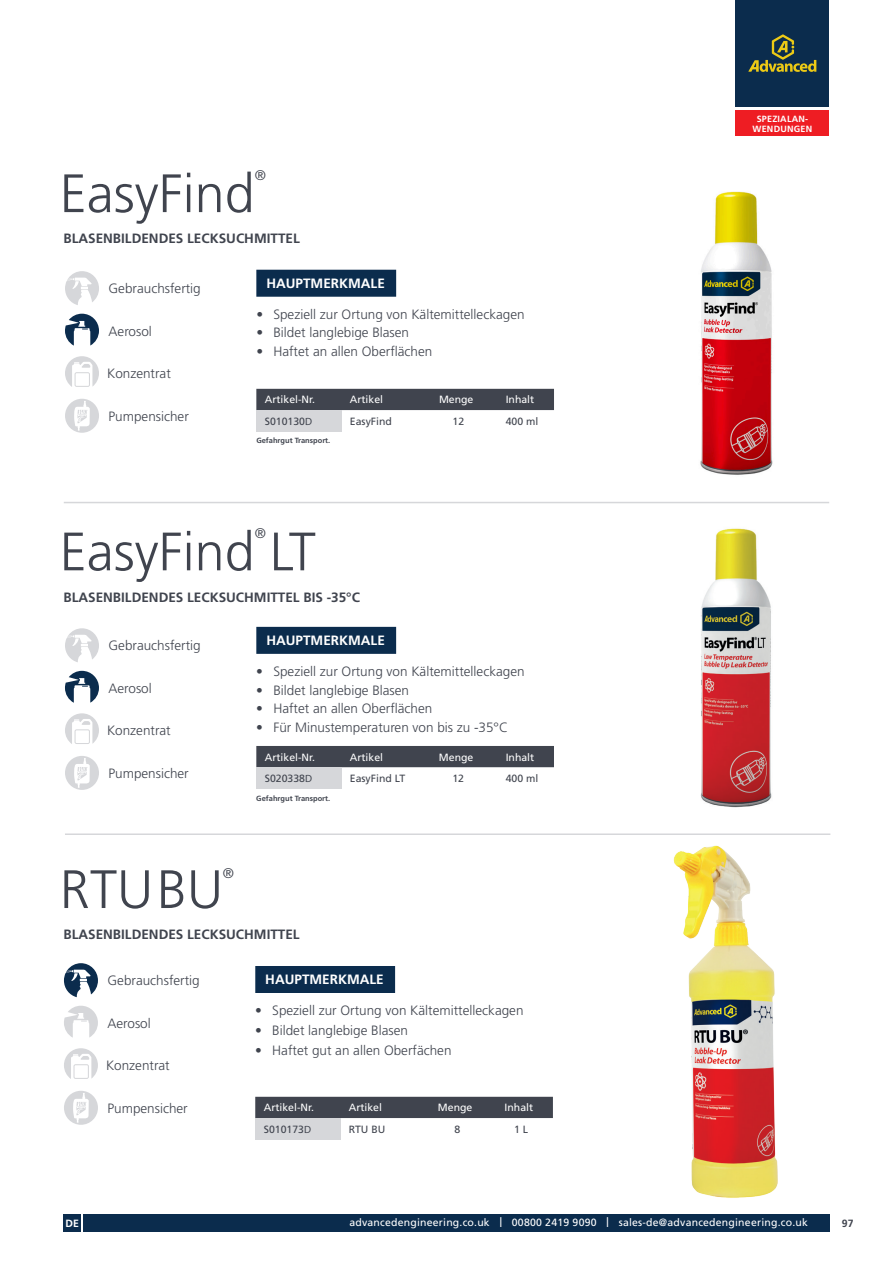
<style>
.page{position:relative;width:893px;height:1263px;background:#fff}
.page>*{position:absolute;margin:0;border:0;box-sizing:border-box;transform-origin:0 0}
.t1{font:300 54px "Frutiger LT Pro";color:#40444e}
.t2{font:300 13.95px "Frutiger LT Pro";color:#40444e}
.Bullet_points{font:300 13.5px "Frutiger LT Pro";color:#40444e}
.t3{font:700 13.5px "Frutiger LT Pro";color:#40444e}
.t4{font:700 13.5px "Frutiger LT Pro";color:#fff}
.t5{font:10.5px "Frutiger LT Pro";color:#fff}
.t6{font:10.5px "Frutiger LT Pro";letter-spacing:.02em;color:#fff}
.t7{font:10.5px "Frutiger LT Pro";color:#40444e}
.t8{font:700 10.5px "Frutiger LT Pro";color:#fff}
.t9{font:700 10.5px "Frutiger LT Pro";color:#40444e}
.t10{font:700 9px/9.8px "Frutiger LT Pro";letter-spacing:.025em;color:#fff;text-align:center}
.t11{font:700 7.5px "Frutiger LT Pro";color:#40444e}
.s1{font-family:"Myriad Pro"}
.s2{font-size:13.2px}
</style>
<div class="page">
<div style="left:83px;top:1214px;width:746px;height:17px;background:#0b2c4d"></div>
<div style="left:64px;top:1214px;width:17px;height:17px;background:#0b2c4d"></div>
<svg style="left:736px;top:0;width:93px;height:136px;background:#463546"></svg>
<img style="left:700px;top:191px;width:73px;height:284px">
<div style="left:256px;top:270px;width:140px;height:27px;background:#0b2c4d"></div>
<svg style="left:65px;top:271px;width:34px;height:34px"></svg>
<svg style="left:65px;top:314px;width:34px;height:32px"></svg>
<svg style="left:65px;top:356px;width:34px;height:31px"></svg>
<svg style="left:65px;top:399px;width:34px;height:34px"></svg>
<div style="left:256px;top:389px;width:298px;height:21px;background:#40444e"></div>
<div style="left:256px;top:410px;width:85px;height:21px;background:#d6d7da"></div>
<hr style="left:64px;top:502px;width:765px;height:1px;background:#d6d7da">
<img style="left:673px;top:845px;width:105px;height:353px">
<hr style="left:65px;top:833px;width:765px;height:2px;background:#d6d7da">
<div style="left:255px;top:966px;width:140px;height:27px;background:#0b2c4d"></div>
<svg style="left:64px;top:963px;width:34px;height:34px"></svg>
<svg style="left:64px;top:1006px;width:34px;height:32px"></svg>
<svg style="left:64px;top:1048px;width:34px;height:31px"></svg>
<svg style="left:64px;top:1091px;width:34px;height:34px"></svg>
<div style="left:255px;top:1097px;width:298px;height:21px;background:#40444e"></div>
<div style="left:255px;top:1118px;width:85px;height:21px;background:#d6d7da"></div>
<div style="left:256px;top:627px;width:140px;height:27px;background:#0b2c4d"></div>
<svg style="left:65px;top:628px;width:34px;height:34px"></svg>
<svg style="left:65px;top:671px;width:34px;height:32px"></svg>
<svg style="left:65px;top:713px;width:34px;height:31px"></svg>
<svg style="left:65px;top:756px;width:34px;height:34px"></svg>
<div style="left:256px;top:746px;width:298px;height:21px;background:#40444e"></div>
<div style="left:256px;top:767px;width:85px;height:21px;background:#d6d7da"></div>
<img style="left:700px;top:528px;width:72px;height:280px">
<p class="t1" style="left:60px;top:162px;width:196px">EasyFind</p>
<p class="t2" style="left:255px;top:167px;width:13px">®</p>
<p class="t3" style="left:63px;top:231px;width:238px">BLASENBILDENDES LECKSUCHMITTEL</p>
<p class="Bullet_points" style="left:109px;top:281px;width:94px">Gebrauchsfertig</p>
<p class="Bullet_points" style="left:109px;top:323px;width:45px">Aerosol</p>
<p class="Bullet_points" style="left:107px;top:366px;width:65px">Konzentrat</p>
<p class="Bullet_points" style="left:109px;top:408px;width:82px">Pumpensicher</p>
<p class="t4" style="left:266px;top:276px;width:120px">HAUPTMERKMALE</p>
<p class="Bullet_points" style="left:256px;top:306px;width:270px">• Speziell zur Ortung von Kältemittelleckagen</p>
<p class="Bullet_points" style="left:256px;top:325px;width:154px">• Bildet langlebige Blasen</p>
<p class="Bullet_points" style="left:256px;top:344px;width:178px">• Haftet an allen Oberflächen</p>
<p class="t5" style="left:265px;top:394px;width:52px">Artikel-Nr.</p>
<p class="t5" style="left:350px;top:394px;width:35px">Artikel</p>
<p class="t5" style="left:439px;top:394px;width:36px">Menge</p>
<p class="t5" style="left:506px;top:394px;width:30px">Inhalt</p>
<p class="t7" style="left:265px;top:415px;width:49px">S010130<span class="s1">D</span></p>
<p class="t7" style="left:350px;top:415px;width:44px">EasyFind</p>
<p class="t7" style="left:452px;top:415px;width:13px">12</p>
<p class="t7" style="left:506px;top:415px;width:34px">400 ml</p>
<p class="t11" style="left:256px;top:436px;width:75px">Gefahrgut Transport.</p>
<p class="t2" style="left:255px;top:525px;width:13px">®</p>
<p class="t1" style="left:60px;top:520px;width:258px">EasyFind LT</p>
<p class="t3" style="left:63px;top:589px;width:298px">BLASENBILDENDES LECKSUCHMITTEL BIS -35°C</p>
<p class="Bullet_points" style="left:109px;top:638px;width:94px">Gebrauchsfertig</p>
<p class="Bullet_points" style="left:109px;top:680px;width:45px">Aerosol</p>
<p class="Bullet_points" style="left:107px;top:723px;width:65px">Konzentrat</p>
<p class="Bullet_points" style="left:109px;top:765px;width:82px">Pumpensicher</p>
<p class="t4" style="left:266px;top:633px;width:120px">HAUPTMERKMALE</p>
<p class="Bullet_points" style="left:256px;top:663px;width:270px">• Speziell zur Ortung von Kältemittelleckagen</p>
<p class="Bullet_points" style="left:256px;top:682px;width:154px">• Bildet langlebige Blasen</p>
<p class="Bullet_points" style="left:256px;top:701px;width:178px">• Haftet an allen Oberflächen</p>
<p class="Bullet_points" style="left:256px;top:719px;width:253px">• Für Minustemperaturen von bis zu -35°C</p>
<p class="t5" style="left:265px;top:751px;width:52px">Artikel-Nr.</p>
<p class="t5" style="left:350px;top:751px;width:35px">Artikel</p>
<p class="t5" style="left:439px;top:751px;width:36px">Menge</p>
<p class="t5" style="left:506px;top:751px;width:30px">Inhalt</p>
<p class="t7" style="left:265px;top:772px;width:49px">S020338<span class="s1">D</span></p>
<p class="t7" style="left:350px;top:772px;width:57px">EasyFind LT</p>
<p class="t7" style="left:452px;top:772px;width:13px">12</p>
<p class="t7" style="left:506px;top:772px;width:34px">400 ml</p>
<p class="t11" style="left:256px;top:793px;width:75px">Gefahrgut Transport.</p>
<p class="t1" style="left:60px;top:858px;width:165px">RTUBU</p>
<p class="t2" style="left:223px;top:864px;width:13px">®</p>
<p class="t3" style="left:63px;top:926px;width:238px">BLASENBILDENDES LECKSUCHMITTEL</p>
<p class="Bullet_points" style="left:108px;top:973px;width:94px">Gebrauchsfertig</p>
<p class="t4" style="left:265px;top:972px;width:120px">HAUPTMERKMALE</p>
<p class="Bullet_points" style="left:108px;top:1015px;width:45px">Aerosol</p>
<p class="Bullet_points" style="left:106px;top:1058px;width:65px">Konzentrat</p>
<p class="Bullet_points" style="left:108px;top:1100px;width:82px">Pumpensicher</p>
<p class="t5" style="left:264px;top:1101px;width:52px">Artikel-Nr.</p>
<p class="t5" style="left:349px;top:1101px;width:35px">Artikel</p>
<p class="t5" style="left:438px;top:1101px;width:36px">Menge</p>
<p class="t5" style="left:505px;top:1101px;width:30px">Inhalt</p>
<p class="t7" style="left:264px;top:1123px;width:49px">S010173<span class="s1">D</span></p>
<p class="t7" style="left:349px;top:1123px;width:38px">RTU BU</p>
<p class="t7" style="left:454px;top:1123px;width:7px">8</p>
<p class="t7" style="left:514px;top:1123px;width:16px">1 L</p>
<p class="Bullet_points" style="left:255px;top:1002px;width:270px">• Speziell zur Ortung von Kältemittelleckagen</p>
<p class="Bullet_points" style="left:255px;top:1023px;width:154px">• Bildet langlebige Blasen</p>
<p class="Bullet_points" style="left:255px;top:1043px;width:198px">• Haftet gut an allen Oberfächen</p>
<p class="t10" style="left:752px;top:114px;width:61px">SPEZIALAN-<br>WENDUNGEN</p>
<p class="t8" style="left:66px;top:1217px;width:15px">DE</p>
<p class="t6" style="left:349px;top:1216px;width:460px">advancedengineering.co.uk <span class="s2">l</span> 00800 2419 9090 <span class="s2">l</span> sales-de@advancedengineering.co.uk</p>
<p class="t9" style="left:842px;top:1217px;width:13px">97</p>
</div>
